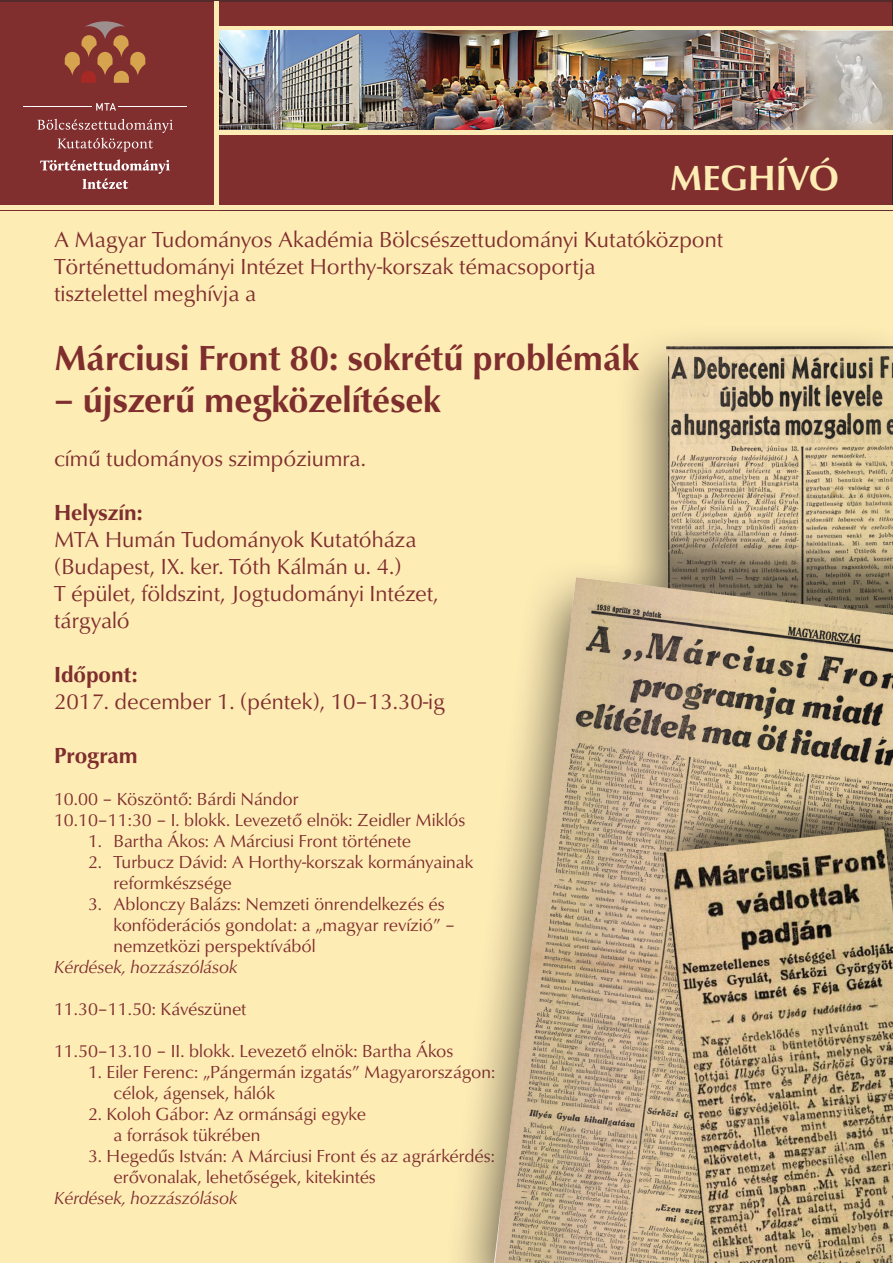
<style>
.page{position:relative;width:893px;height:1263px;background:#fff}
.page>*{position:absolute;margin:0;border:0;box-sizing:border-box;transform-origin:0 0}
.cím{font:700 36px "Classico URW";color:#7f2e2e}
.cím-2{font:700 36px "Classico URW";color:#feecb5}
.body{font:22.5px/27px "Classico URW";color:#7f2e2e}
.body-2{font:700 22.5px "Classico URW";color:#7f2e2e}
.program{font:18px/21px "Classico URW";color:#7f2e2e}
.program-2{font:italic 18px "Classico URW";color:#7f2e2e}
.s1{font-weight:700}
</style>
<div class="page">
<div style="left:0;top:210px;width:893px;height:1053px;background:#feecb5"></div>
<div style="left:218px;top:1px;width:675px;height:204px;background:#802e2e"></div>
<div style="left:214px;top:205px;width:679px;height:5px;background:#fcebb5"></div>
<div style="left:214px;top:26px;width:679px;height:5px;background:#fcebb5"></div>
<img style="left:218px;top:30px;width:675px;height:100px">
<div style="left:218px;top:130px;width:675px;height:5px;background:#fcebb5"></div>
<div style="left:0;top:1px;width:214px;height:209px;background:#802e2e"></div>
<hr style="left:0;top:205px;width:218px;height:4px;background:#fcebb5">
<hr style="left:214px;top:1px;width:4px;height:208px;background:#fcebb5">
<svg style="left:65px;top:21px;width:80px;height:62px;background:#974e3a"></svg>
<svg style="left:96px;top:103px;width:20px;height:8px"></svg>
<svg style="left:38px;top:119px;width:135px;height:33px;background:#904949"></svg>
<hr style="left:23px;top:106px;width:69px;height:1px;background:#fff">
<hr style="left:118px;top:106px;width:69px;height:1px;background:#fff">
<svg style="left:40px;top:159px;width:130px;height:30px;background:#975454"></svg>
<img style="left:461px;top:338px;width:432px;height:925px">
<p class="cím-2" style="left:670px;top:156px;width:171px">MEGHÍVÓ</p>
<p class="body" style="left:54px;top:226px;width:671px">A Magyar Tudományos Akadémia Bölcsészettudományi Kutatóközpont<br>Történettudományi Intézet Horthy-korszak témacsoportja<br>tisztelettel meghívja a</p>
<p class="cím" style="left:54px;top:335px;width:587px">Márciusi Front 80: sokrétű problémák</p>
<p class="cím" style="left:54px;top:377px;width:388px">– újszerű megközelítések</p>
<p class="body" style="left:54px;top:445px;width:313px">című tudományos szimpóziumra.</p>
<p class="body" style="left:54px;top:499px;width:386px"><span class="s1">Helyszín:<br></span>MTA Humán Tudományok Kutatóháza (Budapest, IX. ker. Tóth Kálmán u. 4.)<br>T épület, földszint, Jogtudományi Intézet,</p>
<p class="body" style="left:54px;top:607px;width:77px">tárgyaló</p>
<p class="body" style="left:54px;top:661px;width:392px"><span class="s1">Időpont:<br></span>2017. december 1. (péntek), 10–13.30-ig</p>
<p class="body-2" style="left:54px;top:741px;width:85px">Program</p>
<p class="program" style="left:54px;top:788px;width:246px">10.00 – Köszöntő: Bárdi Nándor</p>
<p class="program" style="left:54px;top:809px;width:413px">10.10–11:30 – I. blokk. Levezető elnök: Zeidler Miklós</p>
<p class="program" style="left:88px;top:830px;width:324px">1. Bartha Ákos: A Márciusi Front története</p>
<p class="program" style="left:114px;top:851px;width:361px;text-indent:-26px">2. Turbucz Dávid: A Horthy-korszak kormányainak reformkészsége</p>
<p class="program" style="left:114px;top:893px;width:343px;text-indent:-26px">3. Ablonczy Balázs: Nemzeti önrendelkezés és konföderációs gondolat: a „magyar revízió” – nemzetközi perspektívából</p>
<p class="program-2" style="left:54px;top:955px;width:185px">Kérdések, hozzászólások</p>
<p class="program" style="left:54px;top:998px;width:194px">11.30–11.50: Kávészünet</p>
<p class="program" style="left:54px;top:1040px;width:401px">11.50–13.10 – II. blokk. Levezető elnök: Bartha Ákos</p>
<p class="program" style="left:114px;top:1061px;width:383px;text-indent:-26px">1. Eiler Ferenc: „Pángermán izgatás” Magyarországon: célok, ágensek, hálók</p>
<p class="program" style="left:114px;top:1103px;width:254px;text-indent:-26px">2. Koloh Gábor: Az ormánsági egyke a források tükrében</p>
<p class="program" style="left:114px;top:1145px;width:383px;text-indent:-26px">3. Hegedűs István: A Márciusi Front és az agrárkérdés: erővonalak, lehetőségek, kitekintés</p>
<p class="program-2" style="left:54px;top:1186px;width:185px">Kérdések, hozzászólások</p>
</div>
